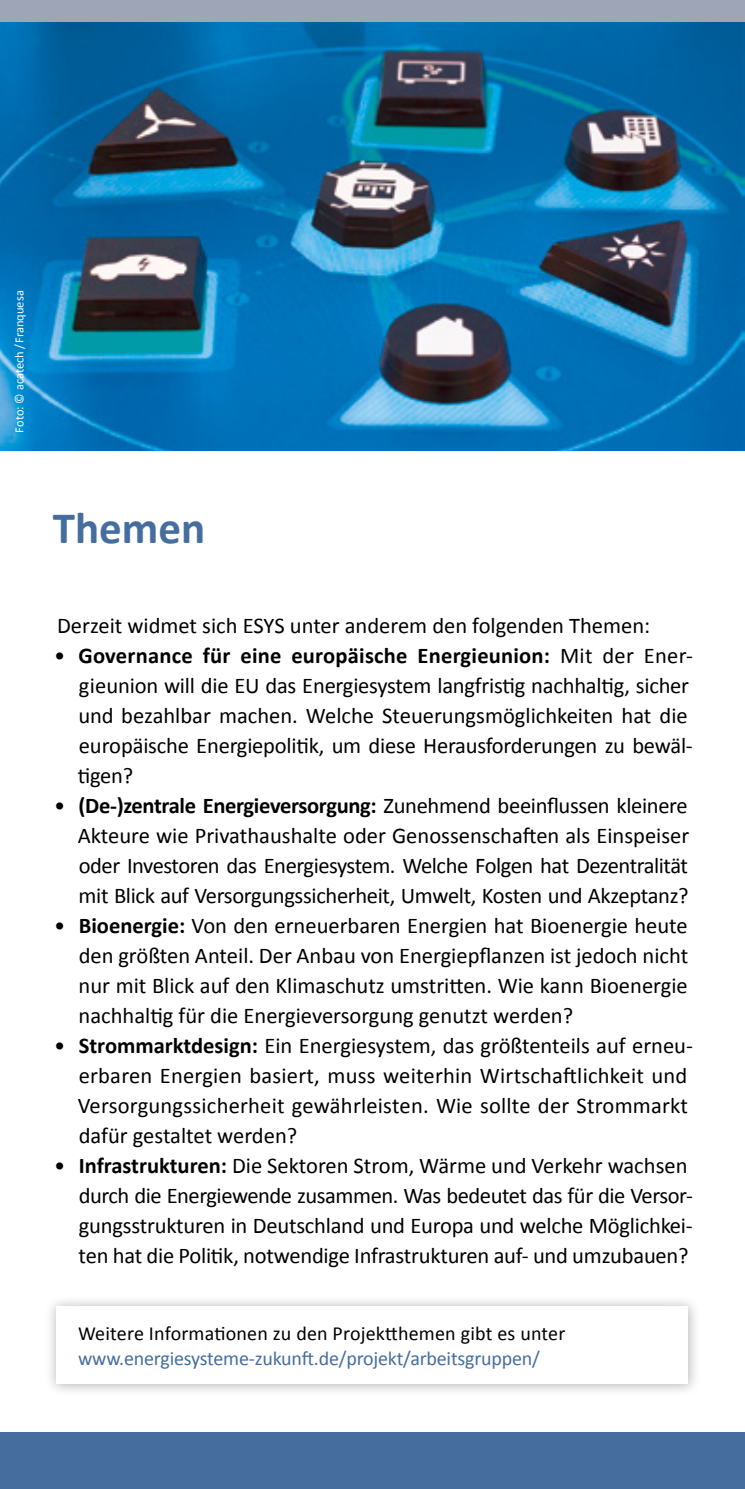
<style>
.page{position:relative;width:745px;height:1489px;background:#fff}
.page>*{position:absolute;margin:0;border:0;box-sizing:border-box;transform-origin:0 0}
.t1{font:700 45px "Calibri";color:#456e9f}
.t2{font:22.5px/30px "Calibri";letter-spacing:-.01em;color:#000}
.t3{font:22.5px/30px "Calibri";letter-spacing:.01em;color:#000}
.t4{font:20px "Calibri";letter-spacing:-.01em;color:#456e9f}
.t5{font:20px "Calibri";letter-spacing:.01em;color:#000}
.t6{font:12.5px "Calibri";color:#fff}
.s1{font-weight:700}
</style>
<div class="page">
<div style="left:0;top:1431px;width:744px;height:57px;background:#456e9f"></div>
<img style="left:0;top:21px;width:744px;height:429px">
<div style="left:0;top:0;width:744px;height:21px;background:#9ea5b6"></div>
<div style="left:44px;top:1294px;width:656px;height:101px;background:#000;opacity:.3"></div>
<div style="left:57px;top:1306px;width:630px;height:78px;background:#fff"></div>
<p class="t6" style="left:12px;top:432px;width:143px;rotate:-90deg">Foto: © acatech/ Franquesa</p>
<h1 class="t1" style="left:53px;top:499px;width:154px">Themen</h1>
<p class="t2" style="left:57px;top:609px;width:594px">Derzeit widmet sich ESYS unter anderem den folgenden Themen:</p>
<p class="t2" style="left:78px;top:639px;width:616px;text-indent:-24px">• <span class="s1">Governance für eine europäische Energieunion:</span> Mit der Ener&shy;gieunion will die EU das Energiesystem langfristig nachhaltig, sicher und bezahlbar machen. Welche Steuerungsmöglichkeiten hat die europäische Energiepolitik, um diese Herausforderungen zu bewäl&shy;tigen?</p>
<p class="t2" style="left:78px;top:789px;width:612px;text-align:justify;text-indent:-24px">• <span class="s1">(De-)zentrale Energieversorgung:</span> Zunehmend beeinflussen kleinere Akteure wie Privathaushalte oder Genossenschaften als Einspeiser oder Investoren das Energiesystem. Welche Folgen hat Dezentralität mit Blick auf Versorgungssicherheit, Umwelt, Kosten und Akzeptanz?</p>
<p class="t2" style="left:79px;top:909px;width:610px;text-align:justify;text-indent:-24px">• <span class="s1">Bioenergie:</span> Von den erneuerbaren Energien hat Bioenergie heute den größten Anteil. Der Anbau von Energiepflanzen ist jedoch nicht nur mit Blick auf den Klimaschutz umstritten. Wie kann Bioenergie nachhaltig für die Energieversorgung genutzt werden?</p>
<p class="t3" style="left:78px;top:1029px;width:616px;text-indent:-24px">• <span class="s1">Strommarktdesign:</span> Ein Energiesystem, das größtenteils auf erneu&shy;erbaren Energien basiert, muss weiterhin Wirtschaftlichkeit und Versorgungssicherheit gewährleisten. Wie sollte der Strommarkt dafür gestaltet werden?</p>
<p class="t2" style="left:79px;top:1149px;width:615px;text-indent:-24px">• <span class="s1">Infrastrukturen:</span> Die Sektoren Strom, Wärme und Verkehr wachsen durch die Energiewende zusammen. Was bedeutet das für die Versor&shy;gungsstrukturen in Deutschland und Europa und welche Möglichkei&shy;ten hat die Politik, notwendige Infrastrukturen auf- und umzubauen?</p>
<p class="t5" style="left:78px;top:1321px;width:488px">Weitere Informationen zu den Projektthemen gibt es unter</p>
<p class="t4" style="left:78px;top:1346px;width:463px">www.energiesysteme-zukunft.de/projekt/arbeitsgruppen/</p>
</div>
